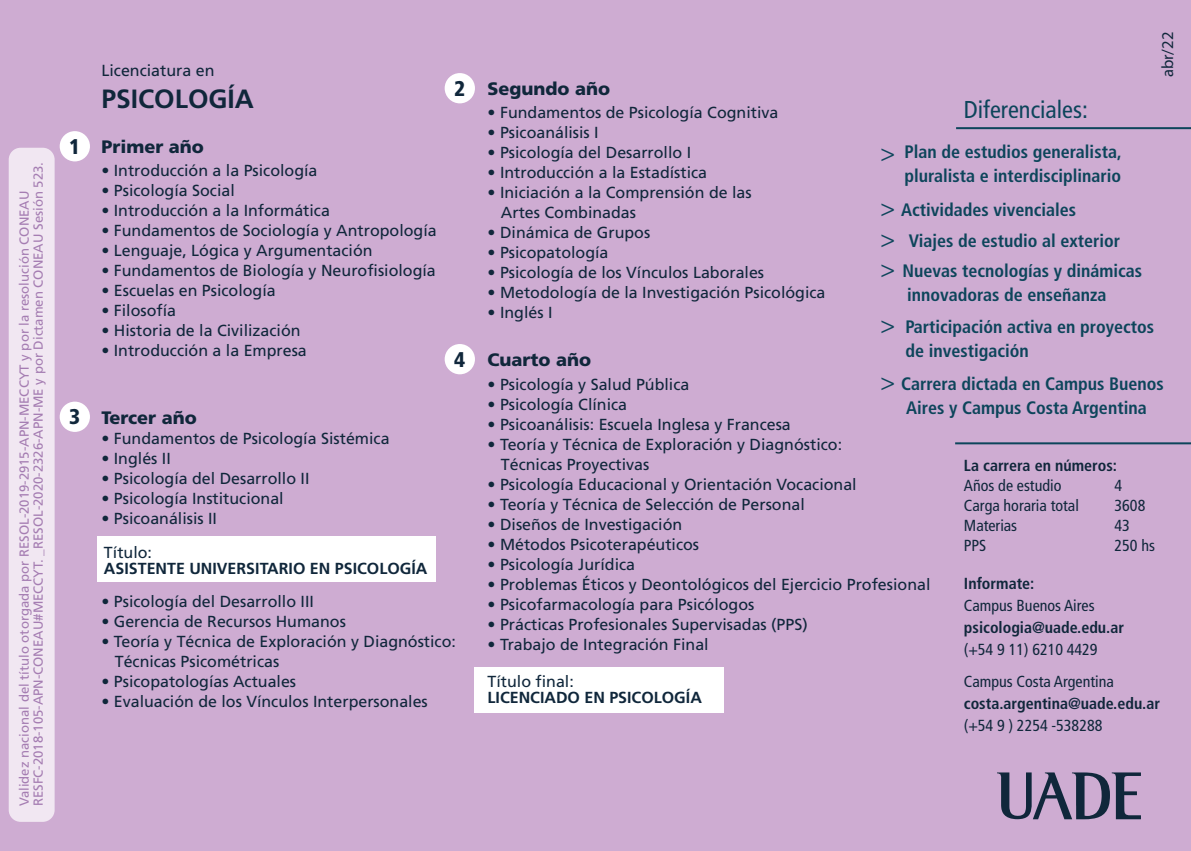
<style>
.page{position:relative;width:1191px;height:851px;background:#fff}
.page>*{position:absolute;margin:0;border:0;box-sizing:border-box;transform-origin:0 0}
.t1{font:700 26.4px "Frutiger";color:#10273b}
.t2{font:condensed 24.4px "Frutiger";color:#0d455b}
.t3{font:900 condensed 21.2px "Frutiger";color:#10273b}
.t4{font:700 condensed 18px/24px "Frutiger";color:#0d455b}
.t5{font:900 18px "Frutiger";color:#10273b}
.t6{font:16.6px "Myriad Pro";color:#10273b}
.t7{font:16px/20px "Frutiger";color:#10273b}
.t8{font:condensed 16px/32px "Frutiger";color:#10273b}
.t9{font:700 condensed 16px "Frutiger";color:#10273b}
.t10{font:700 16px "Frutiger";color:#10273b}
.t11{font:13.2px/14px "Frutiger";color:#a57db2}
.s1{font-weight:400;font-size:24.4px}
</style>
<div class="page">
<div style="left:0;top:0;width:1191px;height:850px;background:#ceacd2"></div>
<div style="left:60px;top:131px;width:30px;height:30px;background:#fff;border-radius:50%"></div>
<div style="left:445px;top:73px;width:30px;height:30px;background:#fff;border-radius:50%"></div>
<div style="left:474px;top:666px;width:250px;height:46px;background:#fff"></div>
<div style="left:97px;top:536px;width:338px;height:46px;background:#fff"></div>
<div style="left:445px;top:344px;width:30px;height:30px;background:#fff;border-radius:50%"></div>
<div style="left:60px;top:401px;width:30px;height:31px;background:#fff;border-radius:50%"></div>
<hr style="left:955px;top:442px;width:236px;height:2px;background:#0d455b">
<hr style="left:956px;top:127px;width:235px;height:2px;background:#0d455b">
<svg style="left:997px;top:772px;width:144px;height:47px"></svg>
<div style="left:9px;top:148px;width:46px;height:673px;background:#f1e7f2;border-radius:12px"></div>
<p class="t11" style="left:17px;top:806px;width:645px;rotate:-90deg">Validez nacional del título otorgada por RESOL-2019-2915-APN-MECCYT y por la resolución CONEAU<br>RESFC-2018-105-APN-CONEAU#MECCYT. _RESOL-2020-2326-APN-ME y por Dictamen CONEAU Sesión 523.</p>
<h3 class="t3" style="left:69px;top:134px;width:13px">1</h3>
<h3 class="t3" style="left:69px;top:404px;width:13px">3</h3>
<p class="t7" style="left:101px;top:60px;width:115px">Licenciatura en</p>
<h1 class="t1" style="left:101px;top:83px;width:154px">PSICOLOGÍA</h1>
<p class="t5" style="left:101px;top:136px;width:104px">Primer año</p>
<p class="t7" style="left:101px;top:160px;width:218px">• Introducción a la Psicología</p>
<p class="t7" style="left:101px;top:180px;width:135px">• Psicología Social</p>
<p class="t7" style="left:101px;top:200px;width:230px">• Introducción a la Informática</p>
<p class="t7" style="left:101px;top:220px;width:337px">• Fundamentos de Sociología y Antropología</p>
<p class="t7" style="left:101px;top:240px;width:273px">• Lenguaje, Lógica y Argumentación</p>
<p class="t7" style="left:101px;top:260px;width:336px">• Fundamentos de Biología y Neurofisiología</p>
<p class="t7" style="left:101px;top:280px;width:176px">• Escuelas en Psicología</p>
<p class="t7" style="left:101px;top:300px;width:76px">• Filosofía</p>
<p class="t7" style="left:101px;top:320px;width:201px">• Historia de la Civilización</p>
<p class="t7" style="left:101px;top:340px;width:207px">• Introducción a la Empresa</p>
<p class="t5" style="left:101px;top:406px;width:97px">Tercer año</p>
<p class="t7" style="left:101px;top:429px;width:290px">• Fundamentos de Psicología Sistémica</p>
<p class="t7" style="left:101px;top:449px;width:71px">• Inglés II</p>
<p class="t7" style="left:101px;top:469px;width:210px">• Psicología del Desarrollo II</p>
<p class="t7" style="left:101px;top:489px;width:184px">• Psicología Institucional</p>
<p class="t7" style="left:101px;top:509px;width:117px">• Psicoanálisis II</p>
<p class="t7" style="left:104px;top:542px;width:50px">Título:</p>
<p class="t10" style="left:104px;top:558px;width:325px">ASISTENTE UNIVERSITARIO EN PSICOLOGÍA</p>
<h3 class="t3" style="left:454px;top:76px;width:13px">2</h3>
<h3 class="t3" style="left:454px;top:346px;width:13px">4</h3>
<p class="t7" style="left:101px;top:591px;width:214px">• Psicología del Desarrollo III</p>
<p class="t7" style="left:101px;top:611px;width:246px">• Gerencia de Recursos Humanos</p>
<p class="t7" style="left:115px;top:631px;width:343px;text-indent:-13px">• Teoría y Técnica de Exploración y Diagnóstico:<br>Técnicas Psicométricas</p>
<p class="t7" style="left:101px;top:671px;width:196px">• Psicopatologías Actuales</p>
<p class="t7" style="left:101px;top:691px;width:328px">• Evaluación de los Vínculos Interpersonales</p>
<p class="t5" style="left:487px;top:78px;width:124px">Segundo año</p>
<p class="t7" style="left:487px;top:102px;width:292px">• Fundamentos de Psicología Cognitiva</p>
<p class="t7" style="left:487px;top:122px;width:113px">• Psicoanálisis I</p>
<p class="t7" style="left:487px;top:142px;width:205px">• Psicología del Desarrollo I</p>
<p class="t7" style="left:487px;top:162px;width:221px">• Introducción a la Estadística</p>
<p class="t7" style="left:501px;top:182px;width:252px;text-indent:-13px">• Iniciación a la Comprensión de las<br>Artes Combinadas</p>
<p class="t7" style="left:487px;top:222px;width:164px">• Dinámica de Grupos</p>
<p class="t7" style="left:487px;top:242px;width:122px">• Psicopatología</p>
<p class="t7" style="left:487px;top:262px;width:278px">• Psicología de los Vínculos Laborales</p>
<p class="t7" style="left:487px;top:282px;width:339px">• Metodología de la Investigación Psicológica</p>
<p class="t7" style="left:487px;top:302px;width:66px">• Inglés I</p>
<p class="t5" style="left:487px;top:349px;width:105px">Cuarto año</p>
<h2 class="t2" style="left:964px;top:95px;width:125px">Diferenciales:</h2>
<p class="t6" style="left:1157px;top:77px;width:47px;rotate:-90deg">abr/22</p>
<h2 class="t2" style="left:880px;top:138px;width:16px">&gt;</h2>
<p class="t4" style="left:904px;top:140px;width:219px">Plan de estudios generalista, pluralista e interdisciplinario</p>
<p class="t4" style="left:880px;top:197px;width:197px"><span class="s1">&gt;</span> Actividades vivenciales</p>
<p class="t4" style="left:880px;top:226px;width:263px;line-height:30.2px"><span class="s1">&gt;</span> Viajes de estudio al exterior<br><span class="s1">&gt;</span> Nuevas tecnologías y dinámicas</p>
<p class="t4" style="left:907px;top:283px;width:201px">innovadoras de enseñanza</p>
<p class="t4" style="left:905px;top:315px;width:250px;text-indent:-25px"><span class="s1">&gt;</span> Participación activa en proyectos de investigación</p>
<p class="t4" style="left:880px;top:371px;width:285px;text-align:center"><span class="s1">&gt;</span> Carrera dictada en Campus Buenos<br>Aires y Campus Costa Argentina</p>
<p class="t7" style="left:487px;top:374px;width:203px">• Psicología y Salud Pública</p>
<p class="t7" style="left:487px;top:394px;width:141px">• Psicología Clínica</p>
<p class="t7" style="left:487px;top:414px;width:305px">• Psicoanálisis: Escuela Inglesa y Francesa</p>
<p class="t7" style="left:501px;top:434px;width:343px;text-indent:-13px">• Teoría y Técnica de Exploración y Diagnóstico:<br>Técnicas Proyectivas</p>
<p class="t7" style="left:487px;top:474px;width:371px">• Psicología Educacional y Orientación Vocacional</p>
<p class="t7" style="left:487px;top:494px;width:319px">• Teoría y Técnica de Selección de Personal</p>
<p class="t7" style="left:487px;top:514px;width:196px">• Diseños de Investigación</p>
<p class="t7" style="left:487px;top:534px;width:213px">• Métodos Psicoterapéuticos</p>
<p class="t7" style="left:487px;top:554px;width:149px">• Psicología Jurídica</p>
<p class="t7" style="left:487px;top:574px;width:444px">• Problemas Éticos y Deontológicos del Ejercicio Profesional</p>
<p class="t7" style="left:487px;top:594px;width:268px">• Psicofarmacología para Psicólogos</p>
<p class="t7" style="left:487px;top:614px;width:322px">• Prácticas Profesionales Supervisadas (PPS)</p>
<p class="t7" style="left:487px;top:634px;width:223px">• Trabajo de Integración Final</p>
<p class="t9" style="left:964px;top:455px;width:155px">La carrera en números:</p>
<p class="t8" style="left:964px;top:469px;width:99px">Años de estudio</p>
<p class="t8" style="left:1114px;top:469px;width:9px">4</p>
<p class="t8" style="left:964px;top:489px;width:116px">Carga horaria total</p>
<p class="t8" style="left:1114px;top:489px;width:32px">3608</p>
<p class="t8" style="left:964px;top:509px;width:55px">Materias</p>
<p class="t8" style="left:1114px;top:509px;width:17px">43</p>
<p class="t8" style="left:964px;top:529px;width:24px">PPS</p>
<p class="t8" style="left:1114px;top:529px;width:42px">250 hs</p>
<p class="t9" style="left:964px;top:574px;width:72px">Informate:</p>
<p class="t8" style="left:964px;top:589px;width:132px">Campus Buenos Aires</p>
<p class="t9" style="left:964px;top:618px;width:162px">psicologia@uade.edu.ar</p>
<p class="t8" style="left:964px;top:633px;width:151px">(+54 9 11) 6210 4429<br>Campus Costa Argentina</p>
<p class="t9" style="left:964px;top:694px;width:198px">costa.argentina@uade.edu.ar</p>
<p class="t8" style="left:964px;top:709px;width:140px">(+54 9 ) 2254 -538288</p>
<p class="t7" style="left:487px;top:671px;width:88px">Título final:</p>
<p class="t10" style="left:487px;top:688px;width:216px">LICENCIADO EN PSICOLOGÍA</p>
</div>
